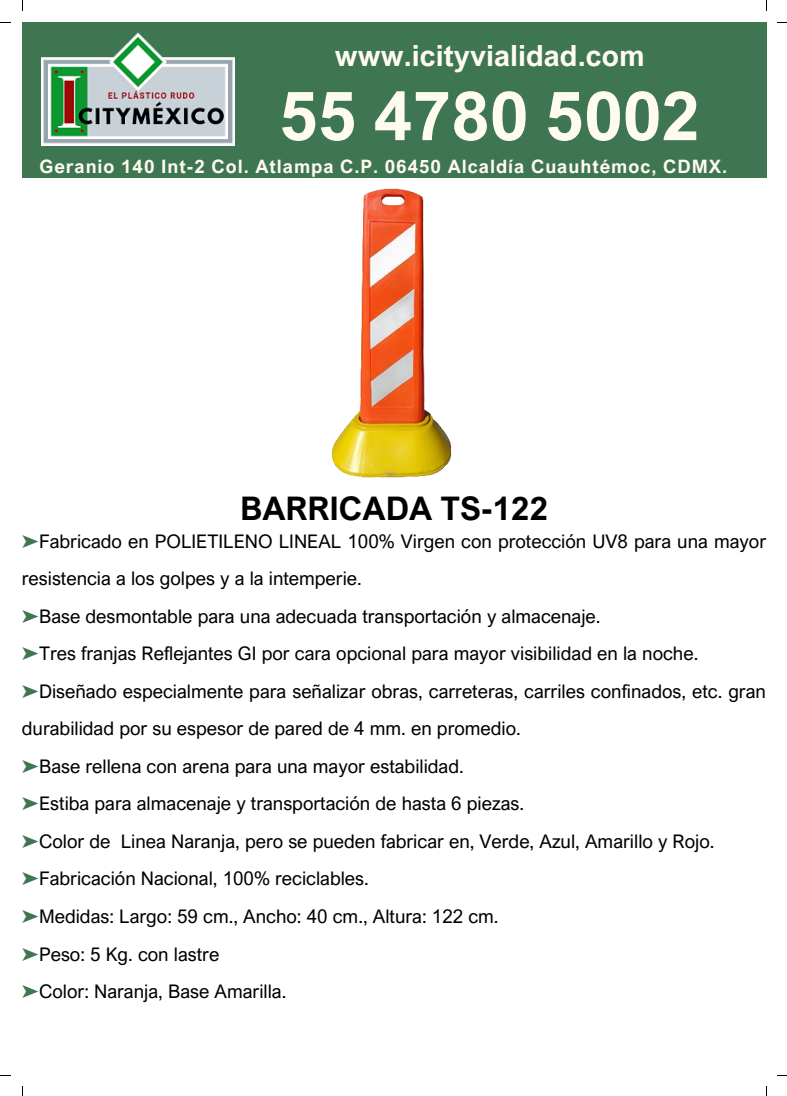
<style>
.page{position:relative;width:787px;height:1096px;background:#fff}
.page>*{position:absolute;margin:0;border:0;box-sizing:border-box;transform-origin:0 0}
.t1{font:700 68px "Arial Nova";color:#fffbef}
.t2{font:700 32.5px "Arial Nova";color:#000}
.t3{font:700 29.12px "Arial Nova";color:#fffbef}
.t4{font:18.75px/37.5px "Arial Nova";color:#000}
.t5{font:700 18.5px "Arial Nova";letter-spacing:.05em;color:#fffbef}
.s1{font-family:"Free Serif";color:#3f7652}
</style>
<div class="page">
<img style="left:332px;top:188px;width:119px;height:290px">
<div style="left:22px;top:22px;width:744px;height:155px;background:#3f7652"></div>
<img style="left:42px;top:32px;width:193px;height:113px">
<h3 class="t3" style="left:335px;top:38px;width:311px">www.icityvialidad.com</h3>
<h1 class="t1" style="left:280px;top:73px;width:422px">55 4780 5002</h1>
<p class="t5" style="left:39px;top:154px;width:689px">Geranio 140 Int-2 Col. Atlampa C.P. 06450 Alcaldía Cuauhtémoc, CDMX.</p>
<h2 class="t2" style="left:240px;top:488px;width:310px">BARRICADA TS-122</h2>
<p class="t4" style="left:22px;top:521px;width:746px"><span class="s1">➤</span>Fabricado en POLIETILENO LINEAL 100% Virgen con protección UV8 para una mayor resistencia a los golpes y a la intemperie.<br><span class="s1">➤</span>Base desmontable para una adecuada transportación y almacenaje.<br><span class="s1">➤</span>Tres franjas Reflejantes GI por cara opcional para mayor visibilidad en la noche. <span class="s1">➤</span>Diseñado especialmente para señalizar obras, carreteras, carriles confinados, etc. gran durabilidad por su espesor de pared de 4 mm. en promedio.<br><span class="s1">➤</span>Base rellena con arena para una mayor estabilidad.<br><span class="s1">➤</span>Estiba para almacenaje y transportación de hasta 6 piezas.<br><span class="s1">➤</span>Color de Linea Naranja, pero se pueden fabricar en, Verde, Azul, Amarillo y Rojo. <span class="s1">➤</span>Fabricación Nacional, 100% reciclables.<br><span class="s1">➤</span>Medidas: Largo: 59 cm., Ancho: 40 cm., Altura: 122 cm.<br><span class="s1">➤</span>Peso: 5 Kg. con lastre<br><span class="s1">➤</span>Color: Naranja, Base Amarilla.</p>
</div>
